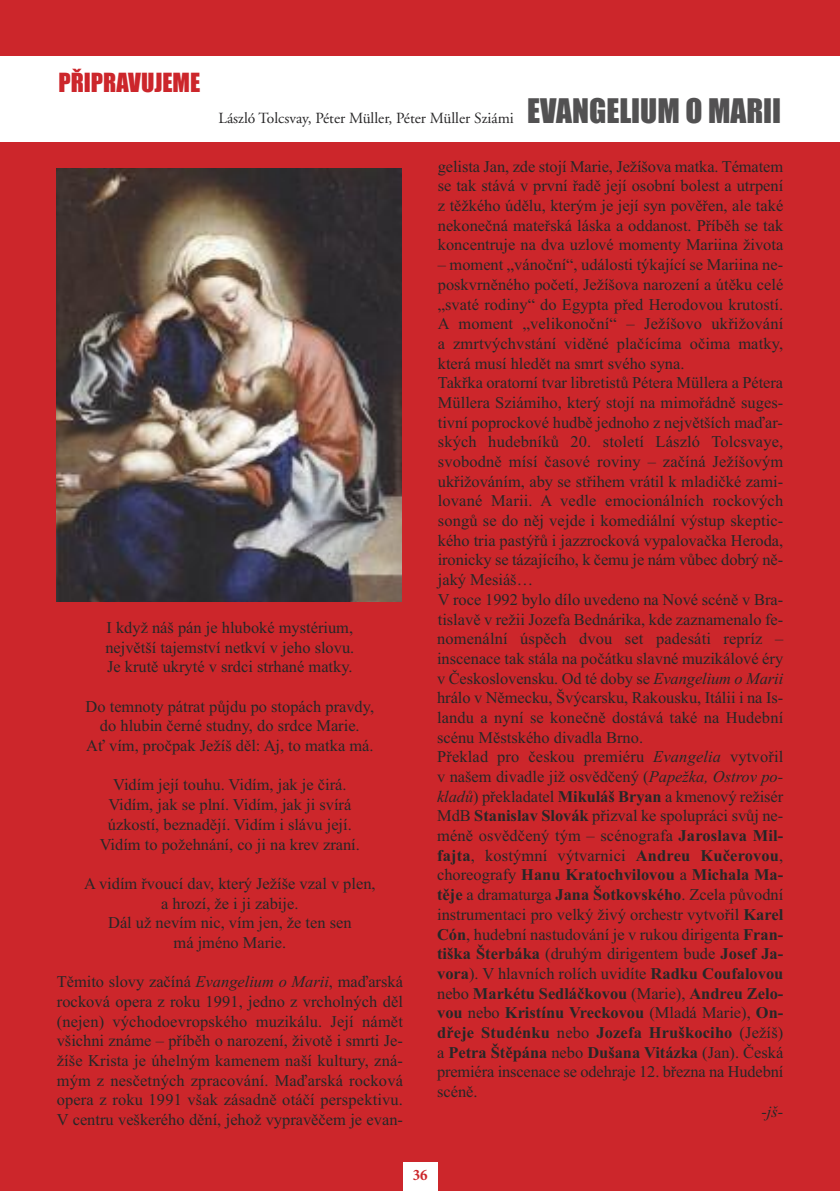
<style>
.page{position:relative;width:840px;height:1191px;background:#fff}
.page>*{position:absolute;margin:0;border:0;box-sizing:border-box;transform-origin:0 0}
.t1{font:24.4px "Impact";color:#cc262b}
.t2{font:16.4px/19.6px "Times New Roman";color:#272627;text-align:justify}
.t3{font:italic 16.4px "Times New Roman";color:#272627}
.t4{font:700 condensed 16px "Minion Pro";color:#cc262b}
.t5{font:15.4px "Adobe Garamond CE";color:#272627}
.s1{font-family:"Impact";font-size:31.2px;color:#525152}
.s2{font-style:italic}
.s3{font-weight:700}
</style>
<div class="page">
<div style="left:0;top:0;width:839px;height:1191px;background:#cc262b"></div>
<div style="left:403px;top:1162px;width:34px;height:29px;background:#fff"></div>
<div style="left:0;top:57px;width:839px;height:85px;background:#fff"></div>
<img style="left:57px;top:168px;width:344px;height:433px">
<h1 class="t1" style="left:58px;top:69px;width:143px">PŘIPRAVUJEME</h1>
<p class="t5" style="left:218px;top:113px;width:564px">László Tolcsvay, Péter Müller, Péter Müller Sziámi <span class="s1">EVANGELIUM O MARII</span></p>
<p class="t2" style="left:105px;top:617px;width:250px">I když náš pán je hluboké mystérium, největší tajemství netkví v jeho slovu.<br>Je krutě ukryté v srdci strhané matky.</p>
<p class="t2" style="left:86px;top:696px;width:290px;text-align:center">Do temnoty pátrat půjdu po stopách pravdy, do hlubin černé studny, do srdce Marie.<br>Ať vím, pročpak Ježíš děl: Aj, to matka má.</p>
<p class="t2" style="left:100px;top:775px;width:261px;text-align:center">Vidím její touhu. Vidím, jak je čirá.<br>Vidím, jak se plní. Vidím, jak ji svírá úzkostí, beznadějí. Vidím i slávu její.<br>Vidím to požehnání, co ji na krev zraní.</p>
<p class="t2" style="left:84px;top:873px;width:293px;text-align:center">A vidím řvoucí dav, který Ježíše vzal v plen, a hrozí, že i ji zabije.<br>Dál už nevím nic, vím jen, že ten sen<br>má jméno Marie.</p>
<p class="t2" style="left:57px;top:972px;width:347px">Těmito slovy začíná <span class="s2">Evangelium o Marii</span>, maďarská rocková opera z roku 1991, jedno z vrcholných děl (nejen) východoevropského muzikálu. Její námět všichni známe – příběh o narození, životě i smrti Je&shy;žíše Krista je úhelným kamenem naší kultury, zná&shy;mým z nesčetných zpracování. Maďarská rocková opera z roku 1991 však zásadně otáčí perspektivu.<br>V centru veškerého dění, jehož vypravěčem je evan-</p>
<p class="t2" style="left:437px;top:156px;width:347px">gelista Jan, zde stojí Marie, Ježíšova matka. Tématem se tak stává v první řadě její osobní bolest a utrpení z těžkého údělu, kterým je její syn pověřen, ale také nekonečná mateřská láska a oddanost. Příběh se tak koncentruje na dva uzlové momenty Mariina života</p>
<p class="t2" style="left:437px;top:255px;width:347px;text-align:left">– moment „vánoční“, události týkající se Mariina ne&shy;poskvrněného početí, Ježíšova narození a útěku celé „svaté rodiny“ do Egypta před Herodovou krutostí.<br>A moment „velikonoční“ – Ježíšovo ukřižování a zmrtvýchvstání viděné plačícíma očima matky, která musí hledět na smrt svého syna.<br>Takřka oratorní tvar libretistů Pétera Müllera a Pétera Müllera Sziámiho, který stojí na mimořádně suges&shy;tivní poprockové hudbě jednoho z největších maďar&shy;ských hudebníků 20. století László Tolcsvaye, svobodně mísí časové roviny – začíná Ježíšovým ukřižováním, aby se střihem vrátil k mladičké zami&shy;lované Marii. A vedle emocionálních rockových songů se do něj vejde i komediální výstup skeptic&shy;kého tria pastýřů i jazzrocková vypalovačka Heroda, ironicky se tázajícího, k čemu je nám vůbec dobrý ně&shy;jaký Mesiáš…<br>V roce 1992 bylo dílo uvedeno na Nové scéně v Bra&shy;tislavě v režii Jozefa Bednárika, kde zaznamenalo fe&shy;nomenální úspěch dvou set padesáti repríz – inscenace tak stála na počátku slavné muzikálové éry v Československu. Od té doby se <span class="s2">Evangelium o Marii </span>hrálo v Německu, Švýcarsku, Rakousku, Itálii i na Is&shy;landu a nyní se konečně dostává také na Hudební scénu Městského divadla Brno.<br>Překlad pro českou premiéru <span class="s2">Evangelia</span> vytvořil v našem divadle již osvědčený (<span class="s2">Papežka, Ostrov po&shy;kladů</span>) překladatel <span class="s3">Mikuláš Bryan</span> a kmenový režisér MdB <span class="s3">Stanislav Slovák</span> přizval ke spolupráci svůj ne&shy;méně osvědčený tým – scénografa <span class="s3">Jaroslava Mil&shy;fajta</span>, kostýmní výtvarnici <span class="s3">Andreu Kučerovou</span>, choreografy <span class="s3">Hanu Kratochvilovou</span> a <span class="s3">Michala Ma&shy;těje</span> a dramaturga <span class="s3">Jana Šotkovského</span>. Zcela původní instrumentaci pro velký živý orchestr vytvořil <span class="s3">Karel Cón</span>, hudební nastudování je v rukou dirigenta <span class="s3">Fran&shy;tiška Šterbáka</span> (druhým dirigentem bude <span class="s3">Josef Ja&shy;vora</span>). V hlavních rolích uvidíte <span class="s3">Radku Coufalovou </span>nebo <span class="s3">Markétu Sedláčkovou</span> (Marie), <span class="s3">Andreu Zelo&shy;vou</span> nebo <span class="s3">Kristínu Vreckovou</span> (Mladá Marie), <span class="s3">On&shy;dřeje Studénku</span> nebo <span class="s3">Jozefa Hruškociho</span> (Ježíš) a <span class="s3">Petra Štěpána</span> nebo <span class="s3">Dušana Vitázka</span> (Jan). Česká premiéra inscenace se odehraje 12. března na Hudební scéně.</p>
<p class="t3" style="left:761px;top:1101px;width:23px">-jš-</p>
<p class="t4" style="left:412px;top:1169px;width:16px">36</p>
</div>
